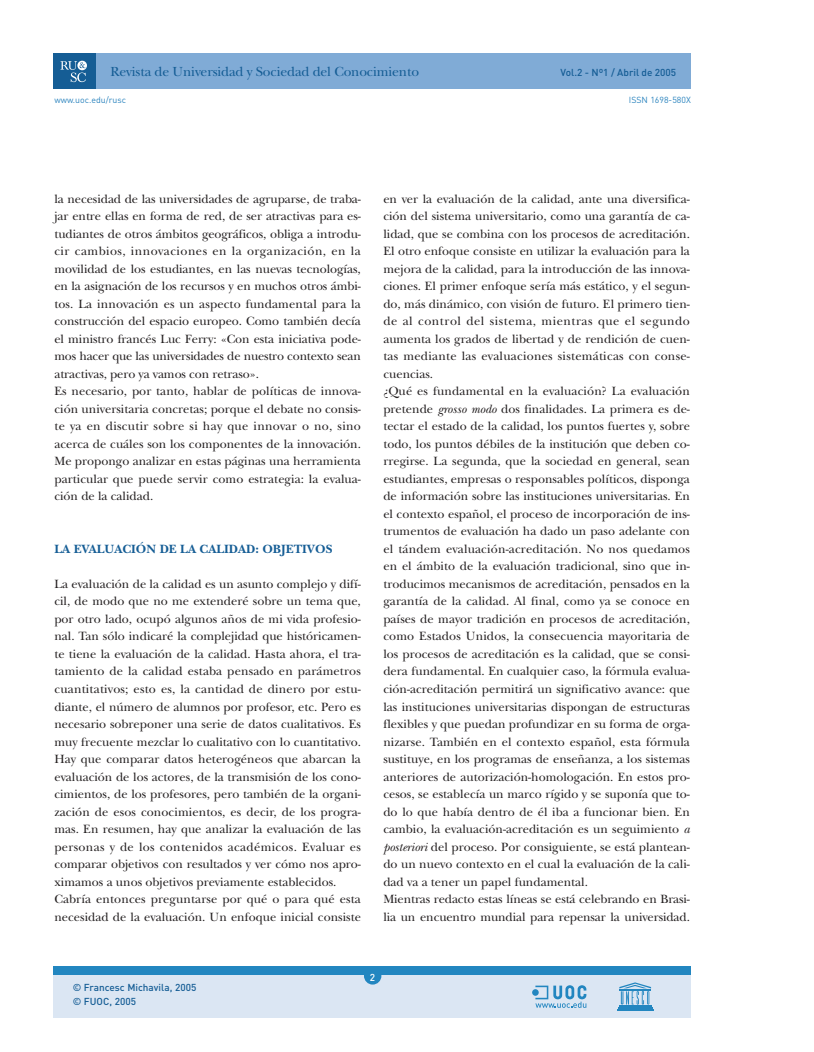
<style>
.page{position:relative;width:814px;height:1052px;background:#fff}
.page>*{position:absolute;margin:0;border:0;box-sizing:border-box;transform-origin:0 0}
.t1{font:13.75px "New Baskerville";letter-spacing:-.01em;color:#155d95}
.t2{font:12.5px/17.5px "New Baskerville";color:#231f20}
.t3{font:700 12.5px "New Baskerville";color:#155d95}
.t4{font:500 10px/13.5px "DIN";color:#155d95}
.t5{font:500 10px "DIN";color:#fff}
.t6{font:8.75px "DIN";color:#2a83be}
.s1{font-style:italic}
</style>
<div class="page">
<div style="left:71px;top:53px;width:620px;height:36px;background:#80abd6"></div>
<div style="left:53px;top:53px;width:43px;height:36px;background:#155d95"></div>
<svg style="left:60px;top:61px;width:27px;height:21px"></svg>
<div style="left:54px;top:966px;width:637px;height:9px;background:#2286c0"></div>
<div style="left:54px;top:975px;width:637px;height:42px;background:#dbe6f3"></div>
<hr style="left:619px;top:1004px;width:32px;height:2px;background:#2286c0">
<hr style="left:618px;top:1007px;width:34px;height:1px;background:#2286c0">
<hr style="left:617px;top:1009px;width:36px;height:1px;background:#2286c0">
<svg style="left:619px;top:982px;width:32px;height:22px"></svg>
<div style="left:364px;top:966px;width:17px;height:18px;background:#2286c0;border-radius:50%"></div>
<svg style="left:532px;top:985px;width:54px;height:22px"></svg>
<p class="t1" style="left:111px;top:67px;width:310px">Revista de Universidad y Sociedad del Conocimiento</p>
<p class="t4" style="left:560px;top:67px;width:117px">Vol.2 - Nº1 / Abril de 2005</p>
<p class="t6" style="left:54px;top:97px;width:73px">www.uoc.edu/rusc</p>
<p class="t6" style="left:629px;top:97px;width:63px">ISSN 1698-580X</p>
<p class="t2" style="left:54px;top:191px;width:308px">la necesidad de las universidades de agruparse, de traba&shy;jar entre ellas en forma de red, de ser atractivas para es&shy;tudiantes de otros ámbitos geográficos, obliga a introdu&shy;cir cambios, innovaciones en la organización, en la movilidad de los estudiantes, en las nuevas tecnologías, en la asignación de los recursos y en muchos otros ámbi&shy;tos. La innovación es un aspecto fundamental para la construcción del espacio europeo. Como también decía el ministro francés Luc Ferry: «Con esta iniciativa pode&shy;mos hacer que las universidades de nuestro contexto sean atractivas, pero ya vamos con retraso».<br>Es necesario, por tanto, hablar de políticas de innova&shy;ción universitaria concretas; porque el debate no consis&shy;te ya en discutir sobre si hay que innovar o no, sino acerca de cuáles son los componentes de la innovación.<br>Me propongo analizar en estas páginas una herramienta particular que puede servir como estrategia: la evalua&shy;ción de la calidad.</p>
<p class="t3" style="left:54px;top:544px;width:279px">LA EVALUACIÓN DE LA CALIDAD: OBJETIVOS</p>
<p class="t2" style="left:54px;top:576px;width:308px">La evaluación de la calidad es un asunto complejo y difí&shy;cil, de modo que no me extenderé sobre un tema que, por otro lado, ocupó algunos años de mi vida profesio&shy;nal. Tan sólo indicaré la complejidad que históricamen&shy;te tiene la evaluación de la calidad. Hasta ahora, el tra&shy;tamiento de la calidad estaba pensado en parámetros cuantitativos; esto es, la cantidad de dinero por estu&shy;diante, el número de alumnos por profesor, etc. Pero es necesario sobreponer una serie de datos cualitativos. Es muy frecuente mezclar lo cualitativo con lo cuantitativo.<br>Hay que comparar datos heterogéneos que abarcan la evaluación de los actores, de la transmisión de los cono&shy;cimientos, de los profesores, pero también de la organi&shy;zación de esos conocimientos, es decir, de los progra&shy;mas. En resumen, hay que analizar la evaluación de las personas y de los contenidos académicos. Evaluar es comparar objetivos con resultados y ver cómo nos apro&shy;ximamos a unos objetivos previamente establecidos.<br>Cabría entonces preguntarse por qué o para qué esta necesidad de la evaluación. Un enfoque inicial consiste</p>
<p class="t2" style="left:383px;top:191px;width:308px">en ver la evaluación de la calidad, ante una diversifica&shy;ción del sistema universitario, como una garantía de ca&shy;lidad, que se combina con los procesos de acreditación.<br>El otro enfoque consiste en utilizar la evaluación para la mejora de la calidad, para la introducción de las innova&shy;ciones. El primer enfoque sería más estático, y el segun&shy;do, más dinámico, con visión de futuro. El primero tien&shy;de al control del sistema, mientras que el segundo aumenta los grados de libertad y de rendición de cuen&shy;tas mediante las evaluaciones sistemáticas con conse&shy;cuencias.<br>¿Qué es fundamental en la evaluación? La evaluación pretende <span class="s1">grosso modo</span> dos finalidades. La primera es de&shy;tectar el estado de la calidad, los puntos fuertes y, sobre todo, los puntos débiles de la institución que deben co&shy;rregirse. La segunda, que la sociedad en general, sean estudiantes, empresas o responsables políticos, disponga de información sobre las instituciones universitarias. En el contexto español, el proceso de incorporación de ins&shy;trumentos de evaluación ha dado un paso adelante con el tándem evaluación-acreditación. No nos quedamos en el ámbito de la evaluación tradicional, sino que in&shy;troducimos mecanismos de acreditación, pensados en la garantía de la calidad. Al final, como ya se conoce en países de mayor tradición en procesos de acreditación, como Estados Unidos, la consecuencia mayoritaria de los procesos de acreditación es la calidad, que se consi&shy;dera fundamental. En cualquier caso, la fórmula evalua&shy;ción-acreditación permitirá un significativo avance: que las instituciones universitarias dispongan de estructuras flexibles y que puedan profundizar en su forma de orga&shy;nizarse. También en el contexto español, esta fórmula sustituye, en los programas de enseñanza, a los sistemas anteriores de autorización-homologación. En estos pro&shy;cesos, se establecía un marco rígido y se suponía que to&shy;do lo que había dentro de él iba a funcionar bien. En cambio, la evaluación-acreditación es un seguimiento <span class="s1">a posteriori</span> del proceso. Por consiguiente, se está plantean&shy;do un nuevo contexto en el cual la evaluación de la cali&shy;dad va a tener un papel fundamental.<br>Mientras redacto estas líneas se está celebrando en Brasi&shy;lia un encuentro mundial para repensar la universidad.</p>
<p class="t4" style="left:73px;top:982px;width:125px">© Francesc Michavila, 2005 © FUOC, 2005</p>
<p class="t5" style="left:370px;top:969px;width:7px">1</p>
<p class="t5" style="left:370px;top:973px;width:7px">2</p>
</div>
